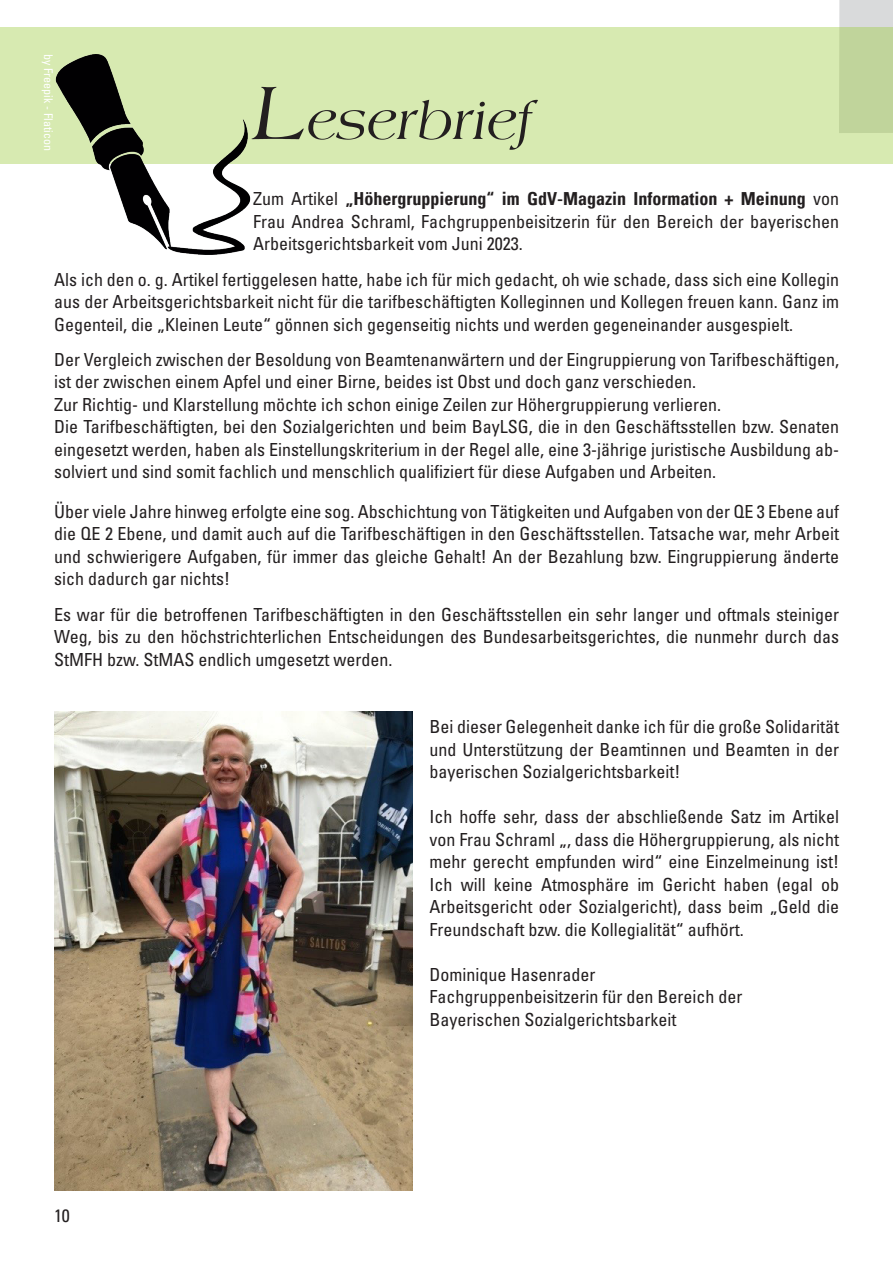
<style>
.page{position:relative;width:893px;height:1263px;background:#fff}
.page>*{position:absolute;margin:0;border:0;box-sizing:border-box;transform-origin:0 0}
.t1{font:italic 54px "Americana";color:#231f20}
.t2{font:condensed 18px/22.5px "Univers";color:#231f20;text-align:justify}
.t3{font:condensed 12px "Univers";color:#fff}
.s1{font-size:81px}
.s2{font-weight:700}
</style>
<div class="page">
<svg style="left:839px;top:0;width:54px;height:27px"></svg>
<div style="left:0;top:27px;width:893px;height:137px;background:#d7eab1"></div>
<img style="left:55px;top:54px;width:196px;height:200px">
<img style="left:54px;top:711px;width:358px;height:480px">
<p class="t3" style="left:56px;top:54px;width:98px;rotate:90deg">by Freepik - Flaticon</p>
<p class="t1" style="left:253px;top:91px;width:282px"><span class="s1">L</span>eserbrief</p>
<p class="t2" style="left:253px;top:187px;width:588px">Zum Artikel <span class="s2">„Höhergruppierung“ im GdV-Magazin Information + Meinung</span> von Frau Andrea Schraml, Fachgruppenbeisitzerin für den Bereich der bayerischen Arbeitsgerichtsbarkeit vom Juni 2023.</p>
<p class="t2" style="left:54px;top:268px;width:786px">Als ich den o. g. Artikel fertiggelesen hatte, habe ich für mich gedacht, oh wie schade, dass sich eine Kollegin aus der Arbeitsgerichtsbarkeit nicht für die tarifbeschäftigten Kolleginnen und Kollegen freuen kann. Ganz im Gegenteil, die „Kleinen Leute“ gönnen sich gegenseitig nichts und werden gegeneinander ausgespielt.</p>
<p class="t2" style="left:54px;top:348px;width:786px">Der Vergleich zwischen der Besoldung von Beamtenanwärtern und der Eingruppierung von Tarifbeschäftigen, ist der zwischen einem Apfel und einer Birne, beides ist Obst und doch ganz verschieden.</p>
<p class="t2" style="left:54px;top:393px;width:668px">Zur Richtig- und Klarstellung möchte ich schon einige Zeilen zur Höhergruppierung verlieren.</p>
<p class="t2" style="left:54px;top:416px;width:786px">Die Tarifbeschäftigten, bei den Sozialgerichten und beim BayLSG, die in den Geschäftsstellen bzw. Senaten eingesetzt werden, haben als Einstellungskriterium in der Regel alle, eine 3-jährige juristische Ausbildung ab&shy;solviert und sind somit fachlich und menschlich qualifiziert für diese Aufgaben und Arbeiten.</p>
<p class="t2" style="left:54px;top:500px;width:787px">Über viele Jahre hinweg erfolgte eine sog. Abschichtung von Tätigkeiten und Aufgaben von der QE 3 Ebene auf die QE 2 Ebene, und damit auch auf die Tarifbeschäftigen in den Geschäftsstellen. Tatsache war, mehr Arbeit und schwierigere Aufgaben, für immer das gleiche Gehalt! An der Bezahlung bzw. Eingruppierung änderte sich dadurch gar nichts!</p>
<p class="t2" style="left:54px;top:603px;width:786px">Es war für die betroffenen Tarifbeschäftigten in den Geschäftsstellen ein sehr langer und oftmals steiniger Weg, bis zu den höchstrichterlichen Entscheidungen des Bundesarbeitsgerichtes, die nunmehr durch das StMFH bzw. StMAS endlich umgesetzt werden.</p>
<p class="t2" style="left:54px;top:1204px;width:17px">10</p>
<p class="t2" style="left:429px;top:715px;width:411px">Bei dieser Gelegenheit danke ich für die große Solidarität und Unterstützung der Beamtinnen und Beamten in der bayerischen Sozialgerichtsbarkeit!</p>
<p class="t2" style="left:429px;top:805px;width:411px">Ich hoffe sehr, dass der abschließende Satz im Artikel von Frau Schraml „, dass die Höhergruppierung, als nicht mehr gerecht empfunden wird“ eine Einzelmeinung ist!<br>Ich will keine Atmosphäre im Gericht haben (egal ob Arbeitsgericht oder Sozialgericht), dass beim „Geld die Freundschaft bzw. die Kollegialität“ aufhört.</p>
<p class="t2" style="left:429px;top:963px;width:167px">Dominique Hasenrader</p>
<p class="t2" style="left:429px;top:985px;width:314px">Fachgruppenbeisitzerin für den Bereich der</p>
<p class="t2" style="left:429px;top:1008px;width:248px">Bayerischen Sozialgerichtsbarkeit</p>
</div>
